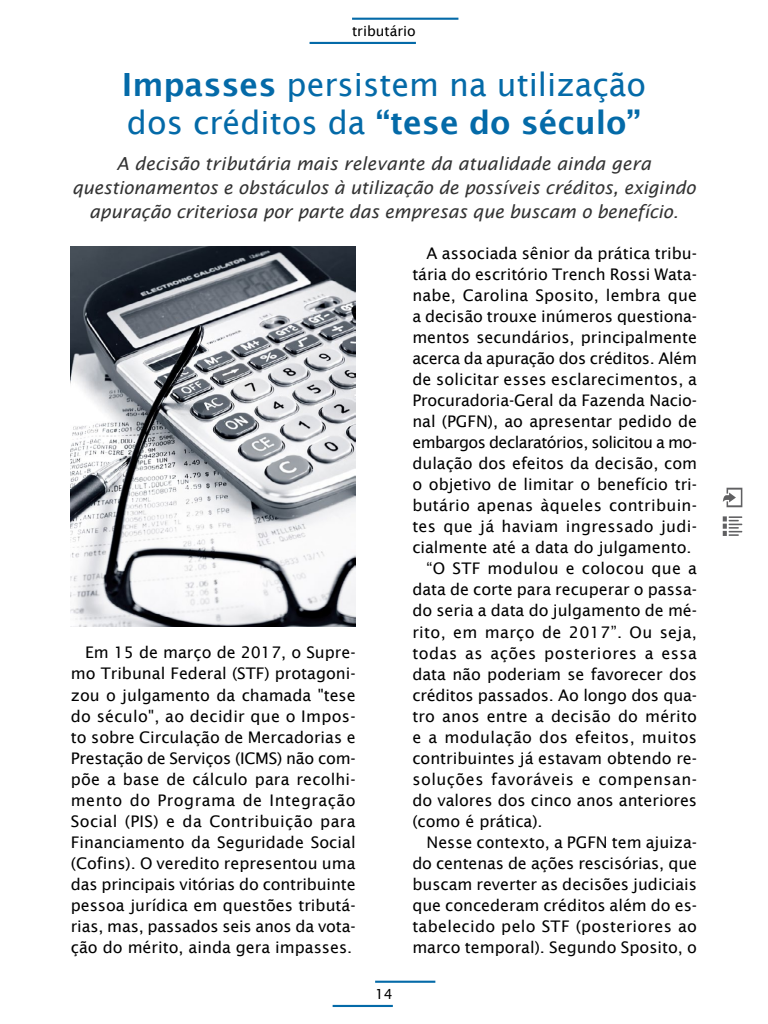
<style>
.page{position:relative;width:768px;height:1024px;background:#fff}
.page>*{position:absolute;margin:0;border:0;box-sizing:border-box;transform-origin:0 0}
.t1{font:32px/38px "Lucida Sans";color:#046aa8}
.t2{font:italic 18px/24px "Lucida Sans";letter-spacing:-.01em;color:#333;text-align:center}
.t3{font:16px/21px "Lucida Sans";color:#000;text-align:justify}
.t4{font:16px "Lucida Sans";letter-spacing:.02em;color:#000}
.t5{font:16px "Lucida Sans";letter-spacing:-.03em;color:#000}
.t6{font:16px "Lucida Sans";letter-spacing:-.02em;color:#000}
.t7{font:16px "Lucida Sans";letter-spacing:.03em;color:#000}
.t8{font:16px "Lucida Sans";letter-spacing:.035em;color:#000}
.t9{font:14px "Lucida Sans";color:#000}
.s1{font-weight:600}
</style>
<div class="page">
<hr style="left:352px;top:18px;width:106px;height:2px;background:#046aa8">
<hr style="left:310px;top:42px;width:106px;height:2px;background:#046aa8">
<hr style="left:375px;top:981px;width:60px;height:2px;background:#046aa8">
<hr style="left:333px;top:1005px;width:60px;height:2px;background:#046aa8">
<svg style="left:723px;top:516px;width:19px;height:20px"></svg>
<svg style="left:723px;top:488px;width:19px;height:19px"></svg>
<img style="left:71px;top:247px;width:285px;height:379px">
<p class="t9" style="left:352px;top:23px;width:65px">tributário</p>
<h1 class="t1" style="left:122px;top:65px;width:526px"><span class="s1">Impasses</span> persistem na utilização dos créditos da <span class="s1">“tese do século”</span></h1>
<p class="t2" style="left:72px;top:151px;width:625px">A decisão tributária mais relevante da atualidade ainda gera questionamentos e obstáculos à utilização de possíveis créditos, exigindo apuração criteriosa por parte das empresas que buscam o benefício.</p>
<p class="t3" style="left:71px;top:642px;width:286px;text-indent:14px">Em 15 de março de 2017, o Supre&shy;mo Tribunal Federal (STF) protagoni&shy;zou o julgamento da chamada "tese do século", ao decidir que o Impos&shy;to sobre Circulação de Mercadorias e Prestação de Serviços (ICMS) não com&shy;põe a base de cálculo para recolhi&shy;mento do Programa de Integração Social (PIS) e da Contribuição para Financiamento da Seguridade Social (Cofins). O veredito representou uma das principais vitórias do contribuinte pessoa jurídica em questões tributá&shy;rias, mas, passados seis anos da vota&shy;ção do mérito, ainda gera impasses.</p>
<p class="t9" style="left:375px;top:986px;width:19px">14</p>
<p class="t3" style="left:427px;top:243px;width:272px">A associada sênior da prática tribu-</p>
<p class="t3" style="left:412px;top:264px;width:286px">tária do escritório Trench Rossi Wata-</p>
<p class="t3" style="left:412px;top:285px;width:286px">nabe, Carolina Sposito, lembra que</p>
<p class="t3" style="left:412px;top:306px;width:285px">a decisão trouxe inúmeros questiona-</p>
<p class="t3" style="left:412px;top:327px;width:286px">mentos secundários, principalmente</p>
<p class="t6" style="left:412px;top:349px;width:286px">acerca da apuração dos créditos. Além</p>
<p class="t3" style="left:412px;top:369px;width:286px">de solicitar esses esclarecimentos, a</p>
<p class="t3" style="left:412px;top:390px;width:285px">Procuradoria-Geral da Fazenda Nacio-</p>
<p class="t3" style="left:412px;top:411px;width:286px">nal (PGFN), ao apresentar pedido de</p>
<p class="t5" style="left:412px;top:433px;width:284px">embargos declaratórios, solicitou a mo-</p>
<p class="t3" style="left:412px;top:453px;width:286px">dulação dos efeitos da decisão, com</p>
<p class="t3" style="left:412px;top:474px;width:286px">o objetivo de limitar o benefício tri-</p>
<p class="t4" style="left:412px;top:496px;width:285px">butário apenas àqueles contribuin-</p>
<p class="t4" style="left:412px;top:517px;width:286px">tes que já haviam ingressado judi-</p>
<p class="t3" style="left:412px;top:537px;width:281px">cialmente até a data do julgamento.</p>
<p class="t4" style="left:427px;top:560px;width:272px">“O STF modulou e colocou que a</p>
<p class="t3" style="left:412px;top:579px;width:286px">data de corte para recuperar o passa-</p>
<p class="t3" style="left:412px;top:600px;width:286px">do seria a data do julgamento de mé-</p>
<p class="t4" style="left:412px;top:623px;width:286px">rito, em março de 2017”. Ou seja,</p>
<p class="t8" style="left:412px;top:644px;width:286px">todas as ações posteriores a essa</p>
<p class="t3" style="left:412px;top:663px;width:286px">data não poderiam se favorecer dos</p>
<p class="t3" style="left:412px;top:684px;width:286px">créditos passados. Ao longo dos qua-</p>
<p class="t3" style="left:412px;top:705px;width:286px">tro anos entre a decisão do mérito</p>
<p class="t4" style="left:412px;top:728px;width:286px">e a modulação dos efeitos, muitos</p>
<p class="t3" style="left:412px;top:748px;width:286px">contribuintes já estavam obtendo re-</p>
<p class="t7" style="left:412px;top:770px;width:285px">soluções favoráveis e compensan-</p>
<p class="t3" style="left:412px;top:790px;width:286px">do valores dos cinco anos anteriores</p>
<p class="t3" style="left:412px;top:811px;width:132px">(como é prática).</p>
<p class="t3" style="left:427px;top:832px;width:272px">Nesse contexto, a PGFN tem ajuiza-</p>
<p class="t3" style="left:412px;top:853px;width:286px">do centenas de ações rescisórias, que</p>
<p class="t3" style="left:412px;top:874px;width:286px">buscam reverter as decisões judiciais</p>
<p class="t3" style="left:412px;top:895px;width:286px">que concederam créditos além do es-</p>
<p class="t4" style="left:412px;top:917px;width:286px">tabelecido pelo STF (posteriores ao</p>
<p class="t3" style="left:412px;top:937px;width:286px">marco temporal). Segundo Sposito, o</p>
</div>
